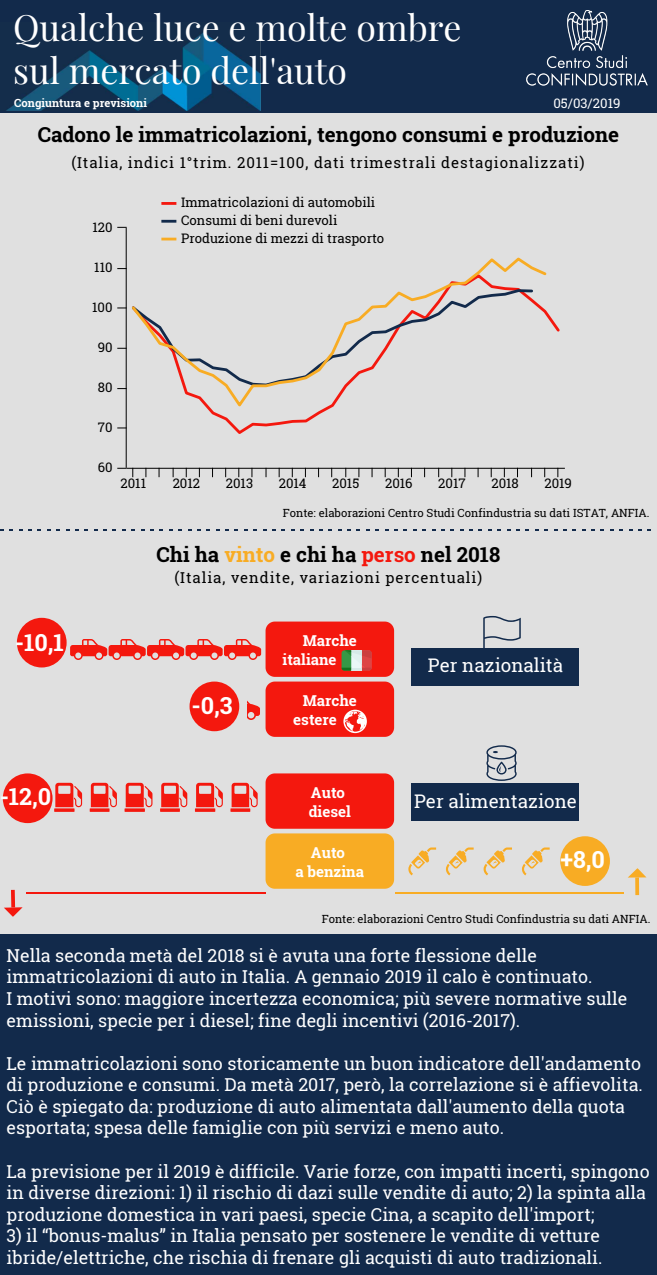
<style>
.page{position:relative;width:657px;height:1275px;background:#fff}
.page>*{position:absolute;margin:0;border:0;box-sizing:border-box;transform-origin:0 0}
.t1{font:35.62px/43.1px "Playfair Display";color:#fff}
.t2{font:700 23.5px "Roboto Slab";color:#fff}
.t3{font:700 20.62px "Roboto Slab";color:#000}
.t4{font:18.75px "Roboto Slab";color:#fff}
.t5{font:17.75px/21.5px "Roboto Slab";color:#fff}
.t6{font:15px "Roboto Slab";letter-spacing:.06em;color:#000}
.t7{font:700 15px/18.8px "Roboto Slab";color:#fff}
.t8{font:13.12px/17.8px "Roboto Slab";color:#000}
.t9{font:13.12px "Roboto Slab";color:#fff}
.t10{font:11.25px "Roboto Slab";color:#000}
.t11{font:700 11.25px "Roboto Slab";color:#fff}
.s1{color:#f8ac24}
.s2{color:#f4180e}
</style>
<div class="page">
<div style="left:0;top:0;width:656px;height:1275px;background:#e0e0e0"></div>
<div style="left:0;top:0;width:656px;height:112px;background:#122a4b"></div>
<img style="left:526px;top:10px;width:121px;height:75px">
<div style="left:0;top:935px;width:656px;height:340px;background:#122a4b"></div>
<hr style="left:127px;top:468px;width:437px;height:1px;background:#000">
<svg style="left:117px;top:468px;width:16px;height:9px"></svg>
<hr style="left:126px;top:228px;width:1px;height:240px;background:#000">
<svg style="left:208px;top:313px;width:352px;height:121px"></svg>
<svg style="left:132px;top:257px;width:416px;height:153px"></svg>
<svg style="left:0;top:529px;width:13px;height:2px"></svg>
<svg style="left:19px;top:529px;width:13px;height:2px"></svg>
<svg style="left:47px;top:529px;width:13px;height:2px"></svg>
<svg style="left:75px;top:529px;width:13px;height:2px"></svg>
<svg style="left:94px;top:529px;width:13px;height:2px"></svg>
<svg style="left:122px;top:529px;width:13px;height:2px"></svg>
<svg style="left:150px;top:529px;width:13px;height:2px"></svg>
<svg style="left:169px;top:529px;width:13px;height:2px"></svg>
<svg style="left:197px;top:529px;width:13px;height:2px"></svg>
<svg style="left:225px;top:529px;width:13px;height:2px"></svg>
<svg style="left:244px;top:529px;width:13px;height:2px"></svg>
<svg style="left:272px;top:529px;width:13px;height:2px"></svg>
<svg style="left:300px;top:529px;width:13px;height:2px"></svg>
<svg style="left:319px;top:529px;width:13px;height:2px"></svg>
<svg style="left:347px;top:529px;width:13px;height:2px"></svg>
<svg style="left:375px;top:529px;width:13px;height:2px"></svg>
<svg style="left:394px;top:529px;width:13px;height:2px"></svg>
<svg style="left:422px;top:529px;width:13px;height:2px"></svg>
<svg style="left:450px;top:529px;width:13px;height:2px"></svg>
<svg style="left:469px;top:529px;width:13px;height:2px"></svg>
<svg style="left:497px;top:529px;width:13px;height:2px"></svg>
<svg style="left:525px;top:529px;width:13px;height:2px"></svg>
<svg style="left:544px;top:529px;width:13px;height:2px"></svg>
<svg style="left:572px;top:529px;width:13px;height:2px"></svg>
<svg style="left:600px;top:529px;width:13px;height:2px"></svg>
<svg style="left:619px;top:529px;width:13px;height:2px"></svg>
<hr style="left:161px;top:202px;width:15px;height:3px;background:#f4180e">
<hr style="left:161px;top:220px;width:15px;height:3px;background:#122a4b">
<svg style="left:161px;top:238px;width:15px;height:2px"></svg>
<div style="left:150px;top:247px;width:246px;height:44px;background:#e0e0e0"></div>
<svg style="left:408px;top:848px;width:28px;height:27px"></svg>
<svg style="left:446px;top:848px;width:27px;height:27px"></svg>
<svg style="left:483px;top:848px;width:29px;height:27px"></svg>
<svg style="left:522px;top:848px;width:27px;height:27px"></svg>
<svg style="left:4px;top:907px;width:19px;height:10px"></svg>
<svg style="left:11px;top:890px;width:4px;height:18px"></svg>
<svg style="left:54px;top:783px;width:28px;height:29px"></svg>
<svg style="left:90px;top:783px;width:27px;height:29px"></svg>
<svg style="left:124px;top:783px;width:28px;height:29px"></svg>
<svg style="left:160px;top:783px;width:27px;height:29px"></svg>
<svg style="left:195px;top:783px;width:28px;height:29px"></svg>
<svg style="left:230px;top:783px;width:27px;height:29px"></svg>
<svg style="left:265px;top:773px;width:129px;height:116px;background:#f46a26"></svg>
<div style="left:17px;top:618px;width:50px;height:49px;background:#f4180e;border-radius:50%"></div>
<div style="left:3px;top:773px;width:50px;height:50px;background:#f4180e;border-radius:50%"></div>
<div style="left:560px;top:836px;width:49px;height:50px;background:#f8ac24;border-radius:50%"></div>
<hr style="left:26px;top:892px;width:239px;height:2px;background:#f4180e">
<hr style="left:395px;top:892px;width:228px;height:2px;background:#f8ac24">
<svg style="left:628px;top:868px;width:18px;height:10px"></svg>
<svg style="left:635px;top:877px;width:4px;height:18px"></svg>
<svg style="left:70px;top:622px;width:324px;height:115px"></svg>
<svg style="left:483px;top:616px;width:37px;height:32px"></svg>
<div style="left:411px;top:648px;width:167px;height:37px;background:#122a4b"></div>
<svg style="left:486px;top:745px;width:30px;height:36px"></svg>
<img style="left:6px;top:32px;width:254px;height:79px">
<div style="left:411px;top:784px;width:167px;height:37px;background:#122a4b"></div>
<h1 class="t1" style="left:13px;top:3px;width:450px">Qualche luce e molte ombre sul mercato dell'auto</h1>
<p class="t11" style="left:14px;top:95px;width:134px">Congiuntura e previsioni</p>
<p class="t9" style="left:553px;top:94px;width:69px">05/03/2019</p>
<p class="t3" style="left:38px;top:120px;width:583px">Cadono le immatricolazioni, tengono consumi e produzione</p>
<p class="t6" style="left:71px;top:152px;width:514px">(Italia, indici 1°trim. 2011=100, dati trimestrali destagionalizzati)</p>
<h2 class="t2" style="left:15px;top:626px;width:51px">-10,1</h2>
<h2 class="t2" style="left:-1px;top:781px;width:53px">-12,0</h2>
<p class="t8" style="left:92px;top:218px;width:22px">120</p>
<p class="t8" style="left:94px;top:258px;width:20px">110</p>
<p class="t8" style="left:92px;top:298px;width:22px">100</p>
<p class="t8" style="left:98px;top:338px;width:16px">90</p>
<p class="t8" style="left:98px;top:378px;width:16px">80</p>
<p class="t8" style="left:98px;top:418px;width:16px">70</p>
<p class="t8" style="left:181px;top:193px;width:205px">Immatricolazioni di automobili<br>Consumi di beni durevoli<br>Produzione di mezzi di trasporto</p>
<p class="t8" style="left:98px;top:458px;width:16px">60</p>
<p class="t8" style="left:120px;top:475px;width:27px">2011</p>
<p class="t8" style="left:173px;top:475px;width:29px">2012</p>
<p class="t8" style="left:226px;top:475px;width:29px">2013</p>
<p class="t8" style="left:279px;top:475px;width:29px">2014</p>
<p class="t8" style="left:332px;top:475px;width:29px">2015</p>
<p class="t8" style="left:385px;top:475px;width:29px">2016</p>
<p class="t8" style="left:438px;top:475px;width:29px">2017</p>
<p class="t8" style="left:491px;top:475px;width:29px">2018</p>
<p class="t8" style="left:544px;top:475px;width:29px">2019</p>
<p class="t10" style="left:283px;top:505px;width:368px">Fonte: elaborazioni Centro Studi Confindustria su dati ISTAT, ANFIA.</p>
<p class="t3" style="left:156px;top:540px;width:345px">Chi ha <span class="s1">vinto</span> e chi ha <span class="s2">perso</span> nel 2018</p>
<p class="t6" style="left:174px;top:567px;width:309px">(Italia, vendite, variazioni percentuali)</p>
<h2 class="t2" style="left:191px;top:690px;width:43px">-0,3</h2>
<p class="t7" style="left:282px;top:631px;width:76px;text-indent:20px">Marche italiane</p>
<p class="t7" style="left:293px;top:691px;width:65px;text-indent:9px">Marche estere</p>
<p class="t4" style="left:427px;top:653px;width:137px">Per nazionalità</p>
<p class="t7" style="left:308px;top:783px;width:44px">Auto diesel</p>
<p class="t7" style="left:295px;top:843px;width:70px;text-align:center">Auto<br>a benzina</p>
<p class="t4" style="left:414px;top:788px;width:164px">Per alimentazione</p>
<h2 class="t2" style="left:560px;top:844px;width:46px">+8,0</h2>
<p class="t10" style="left:321px;top:911px;width:330px">Fonte: elaborazioni Centro Studi Confindustria su dati ANFIA.</p>
<p class="t5" style="left:7px;top:944px;width:622px">Nella seconda metà del 2018 si è avuta una forte flessione delle immatricolazioni di auto in Italia. A gennaio 2019 il calo è continuato.<br>I motivi sono: maggiore incertezza economica; più severe normative sulle emissioni, specie per i diesel; fine degli incentivi (2016-2017).</p>
<p class="t5" style="left:7px;top:1052px;width:637px">Le immatricolazioni sono storicamente un buon indicatore dell'andamento di produzione e consumi. Da metà 2017, però, la correlazione si è affievolita.<br>Ciò è spiegato da: produzione di auto alimentata dall'aumento della quota esportata; spesa delle famiglie con più servizi e meno auto.</p>
<p class="t5" style="left:7px;top:1160px;width:644px">La previsione per il 2019 è difficile. Varie forze, con impatti incerti, spingono in diverse direzioni: 1) il rischio di dazi sulle vendite di auto; 2) la spinta alla produzione domestica in vari paesi, specie Cina, a scapito dell'import;</p>
<p class="t5" style="left:7px;top:1225px;width:597px">3) il “bonus-malus” in Italia pensato per sostenere le vendite di vetture ibride/elettriche, che rischia di frenare gli acquisti di auto tradizionali.</p>
</div>
